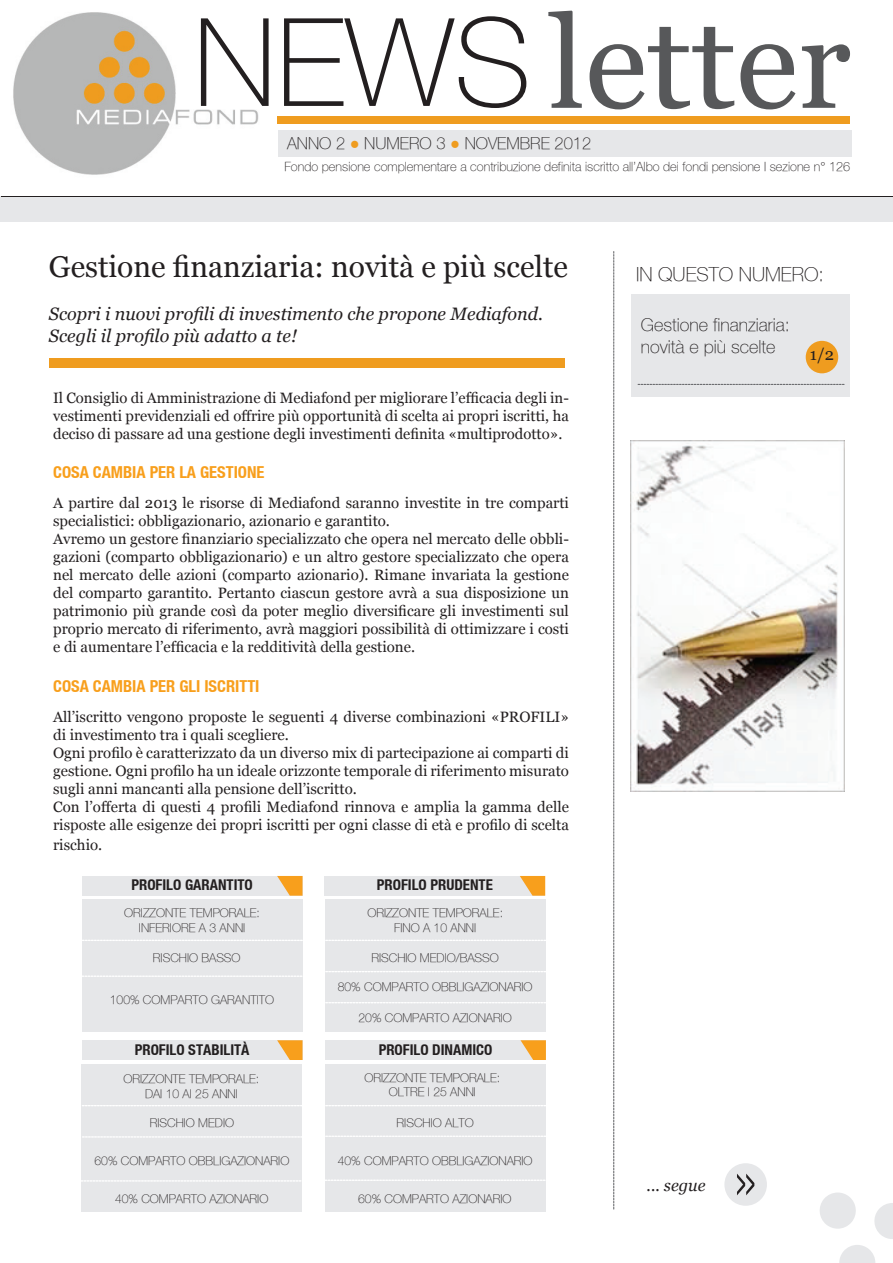
<style>
.page{position:relative;width:893px;height:1263px;background:#fff}
.page>*{position:absolute;margin:0;border:0;box-sizing:border-box;transform-origin:0 0}
.t1{font:30px "Georgia";color:#231f20}
.t2{font:100 19.5px "Helvetica Neue";color:#231f20}
.t3{font:italic 18px/21.6px "Georgia";color:#231f20}
.t4{font:100 18px/21.6px "Helvetica Neue";color:#231f20}
.t5{font:16.5px "Helvetica Neue Bold Cond Bold Cond";color:#f89f1c}
.t6{font:100 16.5px "Helvetica Neue";color:#231f20}
.t7{font:italic 16.5px "Georgia";color:#231f20}
.t8{font:16.5px "Georgia";color:#231f20}
.t9{font:15px/18px "Georgia";color:#231f20}
.t10{font:14.85px "Helvetica Neue Bold Cond Bold Cond";color:#231f20}
.t11{font:100 12.75px "Helvetica Neue";color:#231f20}
.t12{font:100 12.15px/14.5px "Helvetica Neue";color:#231f20;text-align:center}
.s1{font-family:"Times New Roman";font-weight:400;color:#ef9c1f}
</style>
<div class="page">
<div style="left:325px;top:900px;width:220px;height:132px;background:#e6e7e9"></div>
<div style="left:325px;top:1064px;width:221px;height:148px;background:#e6e7e9"></div>
<div style="left:81px;top:1064px;width:221px;height:148px;background:#e6e7e9"></div>
<img style="left:13px;top:12px;width:246px;height:163px">
<div style="left:0;top:196px;width:893px;height:26px;background:#e6e7e9"></div>
<hr style="left:1px;top:196px;width:892px;height:1px;background:#231f20">
<svg style="left:613px;top:251px;width:1px;height:958px"></svg>
<svg style="left:820px;top:1192px;width:36px;height:37px"></svg>
<svg style="left:874px;top:1203px;width:19px;height:36px"></svg>
<svg style="left:839px;top:1245px;width:36px;height:18px"></svg>
<svg style="left:201px;top:16px;width:325px;height:92px"></svg>
<svg style="left:548px;top:11px;width:302px;height:98px"></svg>
<div style="left:278px;top:130px;width:573px;height:27px;background:#e6e7e9"></div>
<div style="left:631px;top:294px;width:219px;height:103px;background:#e6e7e9"></div>
<svg style="left:638px;top:384px;width:206px;height:1px"></svg>
<div style="left:806px;top:341px;width:32px;height:32px;background:#ef9c1f;border-radius:50%"></div>
<div style="left:277px;top:116px;width:572px;height:7px;background:#ef9c1f"></div>
<div style="left:49px;top:358px;width:516px;height:9px;background:#ef9c1f"></div>
<div style="left:82px;top:900px;width:220px;height:132px;background:#e6e7e9"></div>
<div style="left:82px;top:876px;width:220px;height:20px;background:#e6e7e9"></div>
<svg style="left:277px;top:876px;width:25px;height:20px"></svg>
<div style="left:324px;top:876px;width:221px;height:20px;background:#e6e7e9"></div>
<svg style="left:520px;top:876px;width:25px;height:20px"></svg>
<svg style="left:82px;top:975px;width:220px;height:2px"></svg>
<svg style="left:82px;top:940px;width:220px;height:1px"></svg>
<div style="left:82px;top:1040px;width:220px;height:20px;background:#e6e7e9"></div>
<svg style="left:277px;top:1040px;width:25px;height:20px"></svg>
<div style="left:325px;top:1040px;width:221px;height:20px;background:#e6e7e9"></div>
<svg style="left:520px;top:1040px;width:26px;height:20px"></svg>
<svg style="left:325px;top:940px;width:220px;height:1px"></svg>
<svg style="left:325px;top:971px;width:220px;height:1px"></svg>
<svg style="left:325px;top:1002px;width:220px;height:1px"></svg>
<svg style="left:325px;top:1105px;width:221px;height:1px"></svg>
<svg style="left:82px;top:1105px;width:220px;height:1px"></svg>
<svg style="left:325px;top:1136px;width:221px;height:1px"></svg>
<svg style="left:82px;top:1136px;width:220px;height:1px"></svg>
<svg style="left:325px;top:1180px;width:221px;height:1px"></svg>
<svg style="left:81px;top:1180px;width:220px;height:1px"></svg>
<div style="left:724px;top:1163px;width:43px;height:43px;background:#e6e7e9;border-radius:50%"></div>
<svg style="left:737px;top:1173px;width:17px;height:22px"></svg>
<img style="left:631px;top:440px;width:213px;height:352px">
<p class="t6" style="left:287px;top:133px;width:306px">ANNO 2 <span class="s1">●</span> NUMERO 3 <span class="s1">●</span> NOVEMBRE 2012</p>
<p class="t11" style="left:284px;top:159px;width:567px">Fondo pensione complementare a contribuzione definita iscritto all’Albo dei fondi pensione I sezione n° 126</p>
<h1 class="t1" style="left:49px;top:248px;width:521px">Gestione finanziaria: novità e più scelte</h1>
<p class="t3" style="left:49px;top:303px;width:496px">Scopri i nuovi profili di investimento che propone Mediafond.<br>Scegli il profilo più adatto a te!</p>
<p class="t9" style="left:53px;top:389px;width:517px;text-align:justify">Il Consiglio di Amministrazione di Mediafond per migliorare l’efficacia degli in&shy;vestimenti previdenziali ed offrire più opportunità di scelta ai propri iscritti, ha deciso di passare ad una gestione degli investimenti definita «multiprodotto».</p>
<p class="t5" style="left:53px;top:462px;width:213px">COSA CAMBIA PER LA GESTIONE</p>
<p class="t9" style="left:53px;top:494px;width:517px">A partire dal 2013 le risorse di Mediafond saranno investite in tre comparti specialistici: obbligazionario, azionario e garantito.<br>Avremo un gestore finanziario specializzato che opera nel mercato delle obbli&shy;gazioni (comparto obbligazionario) e un altro gestore specializzato che opera nel mercato delle azioni (comparto azionario). Rimane invariata la gestione del comparto garantito. Pertanto ciascun gestore avrà a sua disposizione un patrimonio più grande così da poter meglio diversificare gli investimenti sul proprio mercato di riferimento, avrà maggiori possibilità di ottimizzare i costi e di aumentare l’efficacia e la redditività della gestione.</p>
<p class="t5" style="left:53px;top:676px;width:208px">COSA CAMBIA PER GLI ISCRITTI</p>
<p class="t9" style="left:53px;top:708px;width:517px">All’iscritto vengono proposte le seguenti 4 diverse combinazioni «PROFILI» di investimento tra i quali scegliere.<br>Ogni profilo è caratterizzato da un diverso mix di partecipazione ai comparti di gestione. Ogni profilo ha un ideale orizzonte temporale di riferimento misurato sugli anni mancanti alla pensione dell’iscritto.<br>Con l’offerta di questi 4 profili Mediafond rinnova e amplia la gamma delle risposte alle esigenze dei propri iscritti per ogni classe di età e profilo di scelta</p>
<p class="t9" style="left:53px;top:836px;width:51px">rischio.</p>
<p class="t10" style="left:131px;top:876px;width:123px">PROFILO GARANTITO</p>
<p class="t10" style="left:377px;top:876px;width:117px">PROFILO PRUDENTE</p>
<p class="t12" style="left:124px;top:906px;width:137px">ORIZZONTE TEMPORALE:<br>INFERIORE A 3 ANNI</p>
<p class="t12" style="left:153px;top:950px;width:89px">RISCHIO BASSO</p>
<p class="t12" style="left:110px;top:992px;width:166px">100% COMPARTO GARANTITO</p>
<p class="t12" style="left:367px;top:906px;width:137px">ORIZZONTE TEMPORALE:<br>FINO A 10 ANNI</p>
<p class="t12" style="left:371px;top:950px;width:129px">RISCHIO MEDIO/BASSO</p>
<p class="t12" style="left:338px;top:979px;width:196px">80% COMPARTO OBBLIGAZIONARIO</p>
<p class="t12" style="left:358px;top:1010px;width:155px">20% COMPARTO AZIONARIO</p>
<p class="t10" style="left:135px;top:1040px;width:116px">PROFILO STABILITÀ</p>
<p class="t10" style="left:379px;top:1040px;width:115px">PROFILO DINAMICO</p>
<p class="t12" style="left:124px;top:1071px;width:137px">ORIZZONTE TEMPORALE:<br>DAI 10 AI 25 ANNI</p>
<p class="t12" style="left:364px;top:1070px;width:137px">ORIZZONTE TEMPORALE:<br>OLTRE I 25 ANNI</p>
<p class="t12" style="left:150px;top:1115px;width:86px">RISCHIO MEDIO</p>
<p class="t12" style="left:397px;top:1115px;width:79px">RISCHIO ALTO</p>
<p class="t12" style="left:95px;top:1153px;width:196px">60% COMPARTO OBBLIGAZIONARIO</p>
<p class="t12" style="left:338px;top:1153px;width:196px">40% COMPARTO OBBLIGAZIONARIO</p>
<p class="t12" style="left:115px;top:1191px;width:155px">40% COMPARTO AZIONARIO</p>
<p class="t12" style="left:358px;top:1191px;width:155px">60% COMPARTO AZIONARIO</p>
<h2 class="t2" style="left:636px;top:263px;width:189px">IN QUESTO NUMERO:</h2>
<p class="t4" style="left:641px;top:314px;width:151px">Gestione finanziaria: novità e più scelte</p>
<p class="t8" style="left:810px;top:344px;width:26px">1/2</p>
<p class="t7" style="left:647px;top:1174px;width:60px">... segue</p>
</div>
